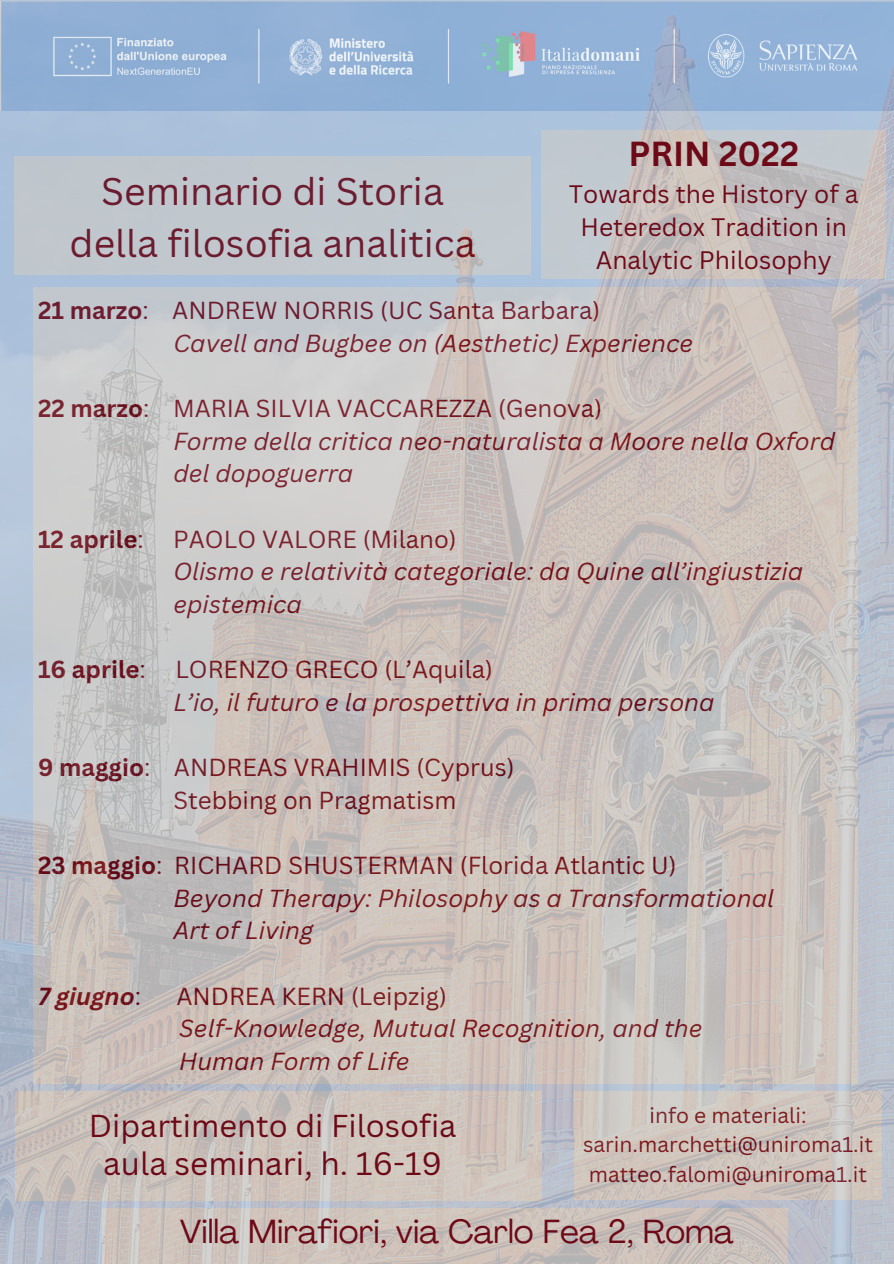
<style>
.page{position:relative;width:894px;height:1264px;background:#fff}
.page>*{position:absolute;margin:0;border:0;box-sizing:border-box;transform-origin:0 0}
.t1{font:37.5px/51.8px "Canva Sans";color:#6d0a18;text-align:center}
.t2{font:700 33.75px "Canva Sans";color:#6d0a18}
.t3{font:33px "Agrandir";color:#6d0a18}
.t4{font:31.5px "Canva Sans";color:#6d0a18}
.t5{font:30.75px "Canva Sans";color:#6d0a18}
.t6{font:24.6px/33.5px "Canva Sans";color:#6d0a18;text-align:center}
.t7{font:italic 24px/32.7px "Canva Sans";color:#6d0a18}
.t8{font:24px/32.7px "Canva Sans";color:#6d0a18}
.t9{font:italic 700 24px "Canva Sans";color:#6d0a18}
.t10{font:21px/29.2px "Canva Sans";color:#6d0a18;text-align:center}
.s1{font-weight:700;font-style:normal}
.s2{font-style:normal}
.s3{font-weight:700}
.s4{font-weight:400;font-style:normal}
</style>
<div class="page">
<img style="left:0;top:2px;width:893px;height:1261px">
<h1 class="t1" style="left:70px;top:164px;width:407px">Seminario di Storia della filosofia analitica</h1>
<p class="t2" style="left:628px;top:130px;width:172px">PRIN 2022</p>
<p class="t6" style="left:568px;top:176px;width:291px">Towards the History of a<br>Heteredox Tradition in<br>Analytic Philosophy</p>
<h3 class="t7" style="left:173px;top:293px;width:521px;text-indent:-135px"><span class="s1">21 marzo</span><span class="s2">: ANDREW NORRIS (UC Santa Barbara)<br></span>Cavell and Bugbee on (Aesthetic) Experience</h3>
<h3 class="t7" style="left:173px;top:391px;width:663px;text-indent:-135px"><span class="s1">22 marzo</span><span class="s2">: MARIA SILVIA VACCAREZZA (Genova)<br></span>Forme della critica neo-naturalista a Moore nella Oxford del dopoguerra</h3>
<h3 class="t7" style="left:173px;top:522px;width:631px;text-indent:-135px"><span class="s1">12 aprile</span><span class="s2">: PAOLO VALORE (Milano)<br></span>Olismo e relatività categoriale: da Quine all’ingiustizia epistemica</h3>
<h3 class="t7" style="left:173px;top:652px;width:542px;text-indent:-135px"><span class="s1">16 aprile</span><span class="s2">: LORENZO GRECO (L’Aquila)<br></span>L’io, il futuro e la prospettiva in prima persona</h3>
<h3 class="t8" style="left:173px;top:750px;width:342px;text-indent:-135px"><span class="s3">9 maggio</span>: ANDREAS VRAHIMIS (Cyprus)<br>Stebbing on Pragmatism</h3>
<h3 class="t7" style="left:173px;top:848px;width:602px;text-indent:-135px"><span class="s1">23 maggio</span><span class="s2">: RICHARD SHUSTERMAN (Florida Atlantic U)<br></span>Beyond Therapy: Philosophy as a Transformational<br>Art of Living</h3>
<h3 class="t9" style="left:38px;top:979px;width:105px">7 giugno<span class="s4">:</span></h3>
<h3 class="t7" style="left:176px;top:978px;width:527px"><span class="s2">ANDREA KERN (Leipzig)<br></span>Self-Knowledge, Mutual Recognition, and the<br>Human Form of Life</h3>
<h2 class="t5" style="left:89px;top:1104px;width:369px">Dipartimento di Filosofia</h2>
<p class="t4" style="left:103px;top:1141px;width:340px">aula seminari, h. 16-19</p>
<p class="t10" style="left:583px;top:1100px;width:291px">info e materiali: sarin.marchetti@uniroma1.it</p>
<p class="t10" style="left:588px;top:1158px;width:279px">matteo.falomi@uniroma1.it</p>
<h2 class="t3" style="left:180px;top:1218px;width:555px">Villa Mirafiori, via Carlo Fea 2, Roma</h2>
</div>
